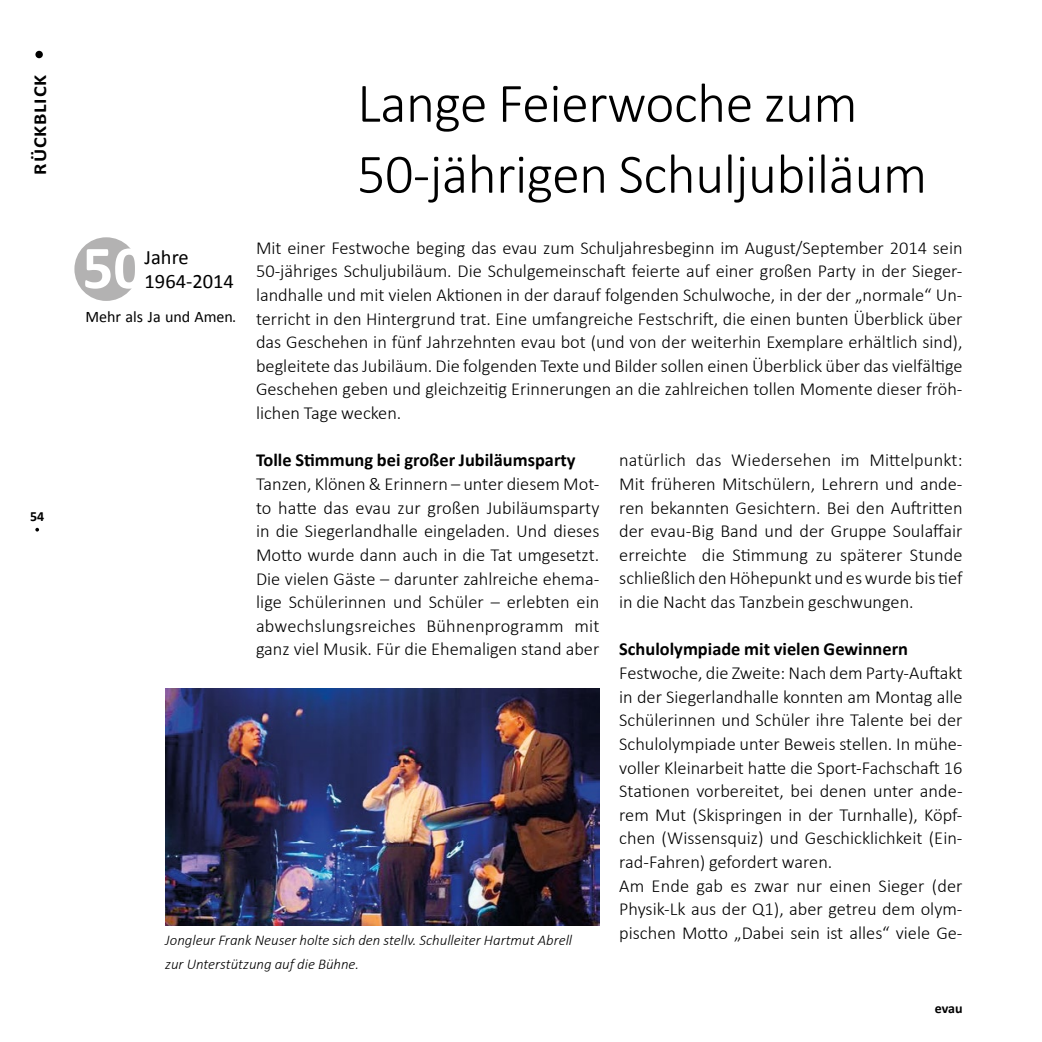
<style>
.page{position:relative;width:1042px;height:1042px;background:#fff}
.page>*{position:absolute;margin:0;border:0;box-sizing:border-box;transform-origin:0 0}
.t1{font:700 61.43px "Calibri";color:#fff}
.t2{font:300 56px/70.9px "Calibri";letter-spacing:-.01em;color:#000}
.t3{font:20.47px "Calibri";color:#000}
.t4{font:300 18.38px/23.6px "Calibri";color:#000;text-align:justify}
.t5{font:700 18.38px "Calibri";color:#000}
.t6{font:700 18.38px "Calibri";letter-spacing:.04em;color:#000;scale:1.1 1}
.t7{font:16.1px "Calibri";color:#000}
.t8{font:italic 300 14.88px/23.6px "Calibri";color:#000}
.t9{font:700 14px "Calibri";color:#000}
</style>
<div class="page">
<svg style="left:35px;top:528px;width:4px;height:3px"></svg>
<img style="left:165px;top:689px;width:434px;height:236px">
<div style="left:35px;top:51px;width:8px;height:7px;background:#000;border-radius:50%"></div>
<div style="left:74px;top:237px;width:64px;height:64px;background:#b3b2b2;border-radius:50%"></div>
<p class="t6" style="left:28px;top:174px;width:92px;rotate:-90deg">RÜCKBLICK</p>
<p class="t9" style="left:30px;top:507px;width:16px">54</p>
<h2 class="t2" style="left:357px;top:67px;width:571px">Lange Feierwoche zum<br>50-jährigen Schuljubiläum</h2>
<p class="t4" style="left:256px;top:235px;width:708px">Mit einer Festwoche beging das evau zum Schuljahresbeginn im August/September 2014 sein 50-jähriges Schuljubiläum. Die Schulgemeinschaft feierte auf einer großen Party in der Sieger&shy;landhalle und mit vielen Aktionen in der darauf folgenden Schulwoche, in der der „normale“ Un&shy;terricht in den Hintergrund trat. Eine umfangreiche Festschrift, die einen bunten Überblick über das Geschehen in fünf Jahrzehnten evau bot (und von der weiterhin Exemplare erhältlich sind), begleitete das Jubiläum. Die folgenden Texte und Bilder sollen einen Überblick über das vielfältige Geschehen geben und gleichzeitig Erinnerungen an die zahlreichen tollen Momente dieser fröh&shy;lichen Tage wecken.</p>
<p class="t5" style="left:256px;top:448px;width:321px">Tolle Stimmung bei großer Jubiläumsparty</p>
<p class="t4" style="left:256px;top:472px;width:345px">Tanzen, Klönen &amp; Erinnern – unter diesem Mot&shy;to hatte das evau zur großen Jubiläumsparty in die Siegerlandhalle eingeladen. Und dieses Motto wurde dann auch in die Tat umgesetzt.<br>Die vielen Gäste – darunter zahlreiche ehema&shy;lige Schülerinnen und Schüler – erlebten ein abwechslungsreiches Bühnenprogramm mit ganz viel Musik. Für die Ehemaligen stand aber</p>
<h1 class="t1" style="left:82px;top:228px;width:64px">50</h1>
<p class="t3" style="left:145px;top:244px;width:46px">Jahre</p>
<p class="t3" style="left:145px;top:268px;width:91px">1964-2014</p>
<p class="t7" style="left:85px;top:306px;width:152px">Mehr als Ja und Amen.</p>
<p class="t4" style="left:619px;top:448px;width:345px">natürlich das Wiedersehen im Mittelpunkt:<br>Mit früheren Mitschülern, Lehrern und ande&shy;ren bekannten Gesichtern. Bei den Auftritten der evau-Big Band und der Gruppe Soulaffair erreichte die Stimmung zu späterer Stunde schließlich den Höhepunkt und es wurde bis tief in die Nacht das Tanzbein geschwungen.</p>
<p class="t5" style="left:619px;top:637px;width:290px">Schulolympiade mit vielen Gewinnern</p>
<p class="t4" style="left:619px;top:661px;width:345px;text-align:left">Festwoche, die Zweite: Nach dem Party-Auftakt in der Siegerlandhalle konnten am Montag alle Schülerinnen und Schüler ihre Talente bei der Schulolympiade unter Beweis stellen. In mühe&shy;voller Kleinarbeit hatte die Sport-Fachschaft 16<br>Stationen vorbereitet, bei denen unter ande&shy;rem Mut (Skispringen in der Turnhalle), Köpf&shy;chen (Wissensquiz) und Geschicklichkeit (Ein&shy;rad-Fahren) gefordert waren.<br>Am Ende gab es zwar nur einen Sieger (der Physik-Lk aus der Q1), aber getreu dem olym&shy;pischen Motto „Dabei sein ist alles“ viele Ge-</p>
<p class="t8" style="left:165px;top:928px;width:408px">Jongleur Frank Neuser holte sich den stellv. Schulleiter Hartmut Abrell zur Unterstützung auf die Bühne.</p>
<p class="t9" style="left:935px;top:999px;width:29px">evau</p>
</div>
